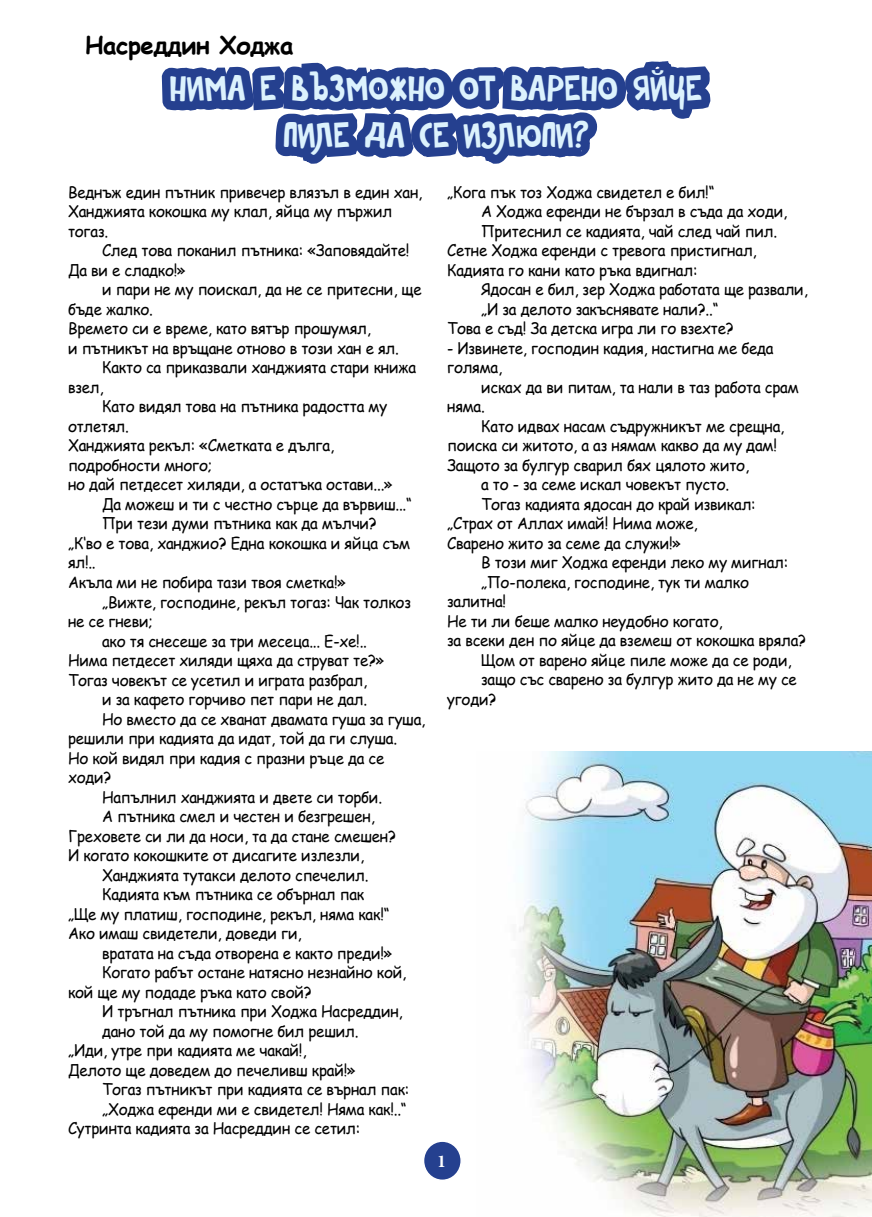
<style>
.page{position:relative;width:872px;height:1217px;background:#fff}
.page>*{position:absolute;margin:0;border:0;box-sizing:border-box;transform-origin:0 0}
.t1{font:39px/46.8px "Rumpelstiltskin";color:#dcf2fd;text-align:center}
.t2{font:700 24px "Comic Sans MS";letter-spacing:-.015em;color:#000}
.t3{font:700 18px "Minion Pro";color:#fff}
.t4{font:15.9px/19.5px "Comic Sans MS";letter-spacing:-.015em;color:#000;scale:.95 1}
</style>
<div class="page">
<img style="left:519px;top:751px;width:353px;height:465px">
<div style="left:423px;top:1140px;width:38px;height:39px;background:#25408f;border-radius:50%"></div>
<div style="left:423px;top:1140px;width:39px;height:40px;border:2px solid #fff;border-radius:50%"></div>
<svg style="left:558px;top:751px;width:62px;height:117px"></svg>
<svg style="left:163px;top:61px;width:548px;height:103px"></svg>
<h2 class="t2" style="left:85px;top:27px;width:210px">Насреддин Ходжа</h2>
<h1 class="t1" style="left:170px;top:68px;width:534px">НИМА Е ВЪЗМОЖНО ОТ ВАРЕНО ЯЙЦЕ<br>ПИЛЕ ДА СЕ ИЗЛЮПИ?</h1>
<p class="t4" style="left:68px;top:182px;width:374px">Веднъж един пътник привечер влязъл в един хан,<br>Ханджията кокошка му клал, яйца му пържил тогаз.</p>
<p class="t4" style="left:68px;top:240px;width:361px;text-indent:34px">След това поканил пътника: «Заповядайте!<br>Да ви е сладко!»</p>
<p class="t4" style="left:68px;top:279px;width:374px;text-indent:34px">и пари не му поискал, да не се притесни, ще бъде жалко.<br>Времето си е време, като вятър прошумял,<br>и пътникът на връщане отново в този хан е ял.</p>
<p class="t4" style="left:102px;top:357px;width:332px">Както са приказвали ханджията стари книжа</p>
<p class="t4" style="left:68px;top:377px;width:39px">взел,</p>
<p class="t4" style="left:102px;top:396px;width:302px">Като видял това на пътника радостта му</p>
<p class="t4" style="left:68px;top:416px;width:65px">отлетял.</p>
<p class="t4" style="left:68px;top:435px;width:282px">Ханджията рекъл: «Сметката е дълга,</p>
<p class="t4" style="left:68px;top:455px;width:153px">подробности много;</p>
<p class="t4" style="left:68px;top:474px;width:343px">но дай петдесет хиляди, а остатъка остави...»</p>
<p class="t4" style="left:102px;top:494px;width:328px">Да можеш и ти с честно сърце да вървиш...“</p>
<p class="t4" style="left:102px;top:513px;width:291px">При тези думи пътника как да мълчи?</p>
<p class="t4" style="left:68px;top:533px;width:361px">„К‘во е това, ханджио? Една кокошка и яйца съм</p>
<p class="t4" style="left:68px;top:552px;width:31px">ял!..</p>
<p class="t4" style="left:68px;top:572px;width:294px">Акъла ми не побира тази твоя сметка!»</p>
<p class="t4" style="left:102px;top:591px;width:327px">„Вижте, господине, рекъл тогаз: Чак толкоз</p>
<p class="t4" style="left:68px;top:611px;width:91px">не се гневи;</p>
<p class="t4" style="left:102px;top:630px;width:280px">ако тя снесеше за три месеца... Е-хе!..</p>
<p class="t4" style="left:68px;top:649px;width:335px">Нима петдесет хиляди щяха да струват те?»</p>
<p class="t4" style="left:68px;top:669px;width:316px">Тогаз човекът се усетил и играта разбрал,</p>
<p class="t4" style="left:102px;top:688px;width:281px">и за кафето горчиво пет пари не дал.</p>
<p class="t4" style="left:102px;top:708px;width:342px">Но вместо да се хванат двамата гуша за гуша,</p>
<p class="t4" style="left:68px;top:727px;width:348px">решили при кадията да идат, той да ги слуша.</p>
<p class="t4" style="left:68px;top:747px;width:334px">Но кой видял при кадия с празни ръце да се</p>
<p class="t4" style="left:68px;top:766px;width:47px">ходи?</p>
<p class="t4" style="left:102px;top:786px;width:296px">Напълнил ханджията и двете си торби.</p>
<p class="t4" style="left:102px;top:805px;width:289px">А пътника смел и честен и безгрешен,</p>
<p class="t4" style="left:68px;top:825px;width:347px">Греховете си ли да носи, та да стане смешен?</p>
<p class="t4" style="left:68px;top:844px;width:313px">И когато кокошките от дисагите излезли,</p>
<p class="t4" style="left:102px;top:864px;width:282px">Ханджията тутакси делото спечелил.</p>
<p class="t4" style="left:102px;top:883px;width:277px">Кадията към пътника се обърнал пак</p>
<p class="t4" style="left:68px;top:903px;width:340px">„Ще му платиш, господине, рекъл, няма как!“</p>
<p class="t4" style="left:68px;top:922px;width:247px">Ако имаш свидетели, доведи ги,</p>
<p class="t4" style="left:102px;top:942px;width:307px">вратата на съда отворена е както преди!»</p>
<p class="t4" style="left:102px;top:961px;width:322px">Когато рабът остане натясно незнайно кой,</p>
<p class="t4" style="left:68px;top:981px;width:258px">кой ще му подаде ръка като свой?</p>
<p class="t4" style="left:102px;top:1000px;width:318px">И тръгнал пътника при Ходжа Насреддин,</p>
<p class="t4" style="left:102px;top:1020px;width:271px">дано той да му помогне бил решил.</p>
<p class="t4" style="left:68px;top:1039px;width:252px">„Иди, утре при кадията ме чакай!,</p>
<p class="t4" style="left:68px;top:1059px;width:304px">Делото ще доведем до печеливш край!»</p>
<p class="t4" style="left:102px;top:1078px;width:325px">Тогаз пътникът при кадията се върнал пак:</p>
<p class="t4" style="left:102px;top:1098px;width:322px">„Ходжа ефенди ми е свидетел! Няма как!..“</p>
<p class="t4" style="left:68px;top:1117px;width:309px">Сутринта кадията за Насреддин се сетил:</p>
<p class="t4" style="left:447px;top:181px;width:283px">„Кога пък тоз Ходжа свидетел е бил!“</p>
<p class="t4" style="left:481px;top:201px;width:324px">А Ходжа ефенди не бързал в съда да ходи,</p>
<p class="t4" style="left:481px;top:220px;width:313px">Притеснил се кадията, чай след чай пил.</p>
<p class="t4" style="left:447px;top:240px;width:327px">Сетне Ходжа ефенди с тревога пристигнал,</p>
<p class="t4" style="left:447px;top:259px;width:265px">Кадията го кани като ръка вдигнал:</p>
<p class="t4" style="left:481px;top:279px;width:345px">Ядосан е бил, зер Ходжа работата ще развали,</p>
<p class="t4" style="left:481px;top:298px;width:251px">„И за делото закъснявате нали?..“</p>
<p class="t4" style="left:447px;top:318px;width:303px">Това е съд! За детска игра ли го взехте?</p>
<p class="t4" style="left:447px;top:337px;width:345px">- Извинете, господин кадия, настигна ме беда голяма,</p>
<p class="t4" style="left:447px;top:376px;width:372px;text-indent:34px">исках да ви питам, та нали в таз работа срам няма.</p>
<p class="t4" style="left:481px;top:415px;width:321px">Като идвах насам съдружникът ме срещна,</p>
<p class="t4" style="left:447px;top:435px;width:349px">поиска си житото, а аз нямам какво да му дам!</p>
<p class="t4" style="left:447px;top:454px;width:319px">Защото за булгур сварил бях цялото жито,</p>
<p class="t4" style="left:481px;top:474px;width:263px">а то - за семе искал човекът пусто.</p>
<p class="t4" style="left:481px;top:493px;width:290px">Тогаз кадията ядосан до край извикал:</p>
<p class="t4" style="left:447px;top:513px;width:265px">„Страх от Аллах имай! Нима може,</p>
<p class="t4" style="left:447px;top:532px;width:248px">Сварено жито за семе да служи!»</p>
<p class="t4" style="left:481px;top:552px;width:325px">В този миг Ходжа ефенди леко му мигнал:</p>
<p class="t4" style="left:481px;top:571px;width:283px">„По-полека, господине, тук ти малко</p>
<p class="t4" style="left:447px;top:591px;width:64px">залитна!</p>
<p class="t4" style="left:447px;top:610px;width:292px">Не ти ли беше малко неудобно когато,</p>
<p class="t4" style="left:447px;top:630px;width:379px">за всеки ден по яйце да вземеш от кокошка вряла?</p>
<p class="t4" style="left:481px;top:649px;width:328px">Щом от варено яйце пиле може да се роди,</p>
<p class="t4" style="left:481px;top:669px;width:334px">защо със сварено за булгур жито да не му се</p>
<p class="t4" style="left:447px;top:688px;width:53px">угоди?</p>
<p class="t3" style="left:437px;top:1148px;width:10px">1</p>
</div>
